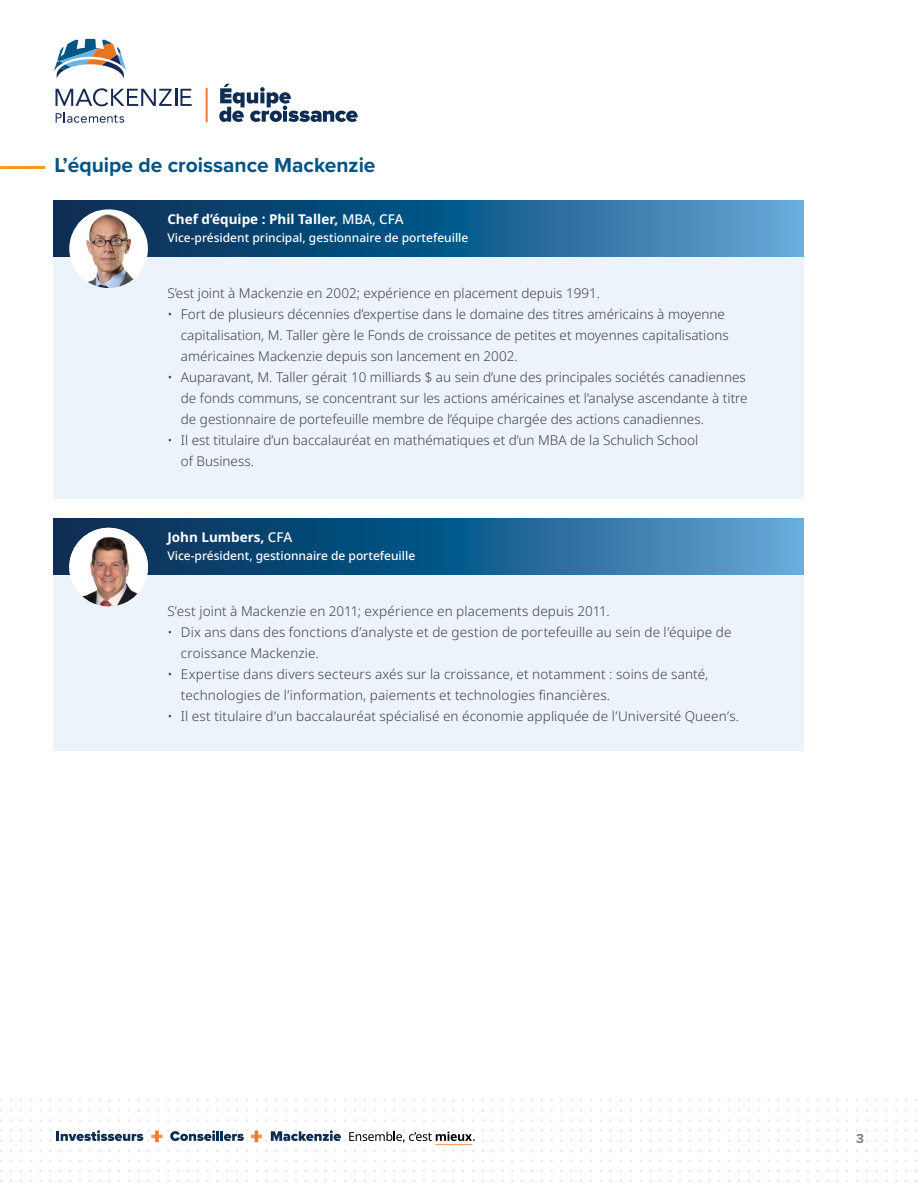
<style>
.page{position:relative;width:918px;height:1188px;background:#fff}
.page>*{position:absolute;margin:0;border:0;box-sizing:border-box;transform-origin:0 0}
.t1{font:700 21px "Proxima Nova";color:#005486}
.body{font:300 13.5px/21px "Noto Sans";color:#414042}
.Name{font:700 13.5px "Noto Sans";color:#fff}
.t2{font:700 13.5px "Proxima Nova";color:#808285}
.t3{font:500 12px "Noto Sans";color:#fff}
.s1{font-weight:500}
</style>
<div class="page">
<svg style="left:49px;top:1129px;width:81px;height:13px"></svg>
<svg style="left:132px;top:1129px;width:83px;height:13px"></svg>
<svg style="left:216px;top:1129px;width:82px;height:13px"></svg>
<svg style="left:299px;top:1129px;width:84px;height:13px"></svg>
<svg style="left:383px;top:1129px;width:92px;height:23px"></svg>
<hr style="left:206px;top:88px;width:2px;height:34px;background:#e87524">
<svg style="left:54px;top:39px;width:72px;height:40px"></svg>
<svg style="left:55px;top:88px;width:83px;height:18px"></svg>
<svg style="left:141px;top:89px;width:51px;height:17px"></svg>
<svg style="left:56px;top:113px;width:68px;height:10px"></svg>
<svg style="left:219px;top:84px;width:91px;height:38px"></svg>
<svg style="left:311px;top:111px;width:47px;height:11px"></svg>
<svg style="left:54px;top:518px;width:750px;height:58px;background:#246492"></svg>
<svg style="left:54px;top:200px;width:750px;height:58px;background:#246592"></svg>
<div style="left:54px;top:576px;width:750px;height:175px;background:#edf3fb"></div>
<div style="left:54px;top:258px;width:750px;height:241px;background:#edf3fb"></div>
<img style="left:69px;top:528px;width:79px;height:78px;border-radius:39px">
<div style="left:69px;top:209px;width:79px;height:79px;background:#fff;border-radius:50%"></div>
<img style="left:78px;top:211px;width:63px;height:77px">
<hr style="left:0;top:166px;width:45px;height:3px;background:#f8971f">
<h2 class="t1" style="left:54px;top:149px;width:323px">L’équipe de croissance Mackenzie</h2>
<p class="Name" style="left:167px;top:209px;width:238px">Chef d’équipe : Phil Taller, <span class="s1">MBA, CFA</span></p>
<p class="t3" style="left:167px;top:229px;width:303px">Vice-président principal, gestionnaire de portefeuille</p>
<p class="body" style="left:167px;top:283px;width:434px">S’est joint à Mackenzie en 2002; expérience en placement depuis 1991.</p>
<p class="body" style="left:181px;top:304px;width:549px;text-indent:-14px">• Fort de plusieurs décennies d’expertise dans le domaine des titres américains à moyenne capitalisation, M. Taller gère le Fonds de croissance de petites et moyennes capitalisations américaines Mackenzie depuis son lancement en 2002.</p>
<p class="body" style="left:181px;top:367px;width:568px;text-indent:-14px">• Auparavant, M. Taller gérait 10 milliards $ au sein d’une des principales sociétés canadiennes de fonds communs, se concentrant sur les actions américaines et l’analyse ascendante à titre de gestionnaire de portefeuille membre de l’équipe chargée des actions canadiennes.</p>
<p class="body" style="left:181px;top:430px;width:519px;text-indent:-14px">• Il est titulaire d’un baccalauréat en mathématiques et d’un MBA de la Schulich School of Business.</p>
<p class="Name" style="left:167px;top:527px;width:126px">John Lumbers, <span class="s1">CFA</span></p>
<p class="t3" style="left:167px;top:547px;width:249px">Vice-président, gestionnaire de portefeuille</p>
<p class="body" style="left:167px;top:601px;width:444px">S’est joint à Mackenzie en 2011; expérience en placements depuis 2011.</p>
<p class="body" style="left:181px;top:622px;width:552px;text-indent:-14px">• Dix ans dans des fonctions d’analyste et de gestion de portefeuille au sein de l’équipe de croissance Mackenzie.</p>
<p class="body" style="left:181px;top:664px;width:529px;text-indent:-14px">• Expertise dans divers secteurs axés sur la croissance, et notamment : soins de santé, technologies de l’information, paiements et technologies financières.</p>
<p class="body" style="left:167px;top:706px;width:573px">• Il est titulaire d’un baccalauréat spécialisé en économie appliquée de l’Université Queen’s.</p>
<p class="t2" style="left:856px;top:1129px;width:9px">3</p>
</div>
